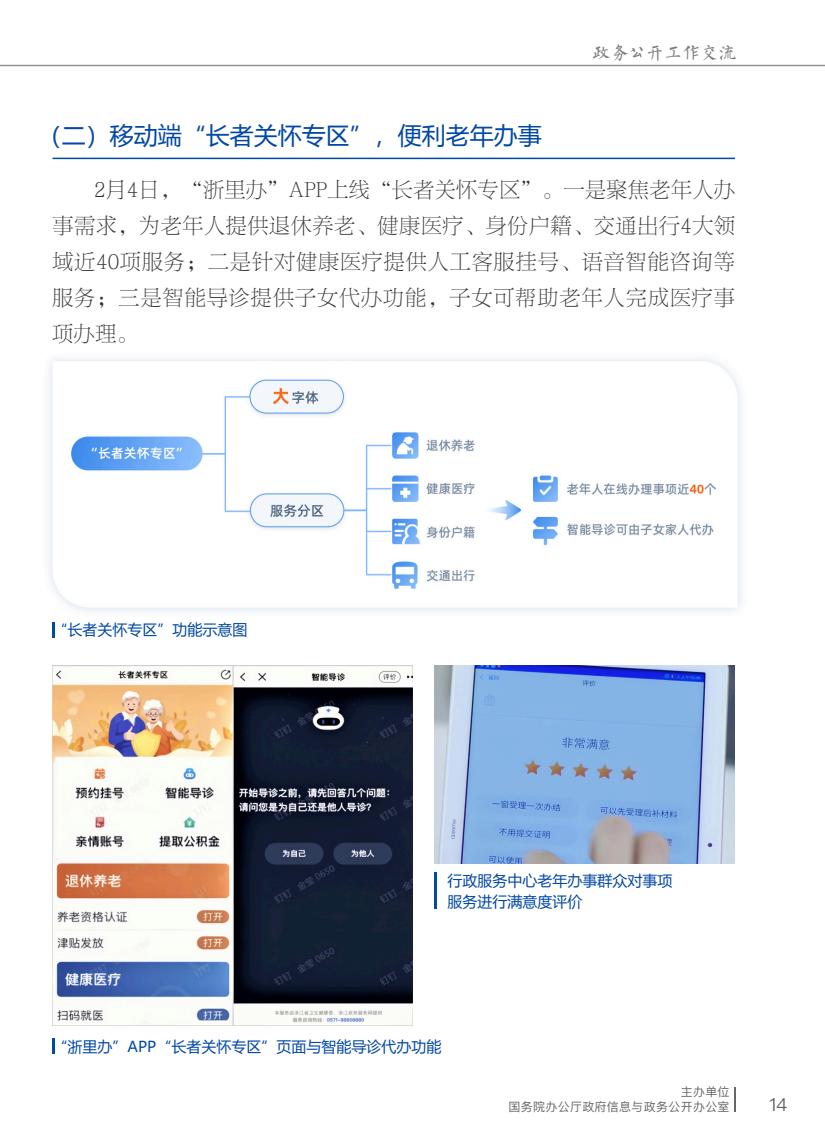
<style>
.page{position:relative;width:825px;height:1125px;background:#fff}
.page>*{position:absolute;margin:0;border:0;box-sizing:border-box;transform-origin:0 0}
.t1{font:24px "Microsoft Ya Hei";color:#0248a5}
.t2{font:21px/36px "FZNBSJW GB1 0";letter-spacing:.05em;color:#313232;text-align:justify}
.t3{font:18px "FZSXSLKJW GB1 0";color:#7b7c7c}
.t4{font:18px "Ping Fang SC";color:#666}
.t5{font:15px/21px "Microsoft Ya Hei";color:#0248a5}
.t6{font:12px/15px "Ping Fang SC";letter-spacing:.025em;color:#666;text-align:right}
</style>
<div class="page">
<hr style="left:0;top:65px;width:825px;height:1px;background:#949494">
<hr style="left:734px;top:1087px;width:2px;height:25px;background:#666">
<hr style="left:52px;top:158px;width:683px;height:1px;background:#0248a5">
<img style="left:49px;top:358px;width:692px;height:254px">
<img style="left:52px;top:666px;width:360px;height:360px">
<img style="left:434px;top:666px;width:301px;height:198px">
<hr style="left:434px;top:873px;width:3px;height:36px;background:#0248a5">
<hr style="left:52px;top:622px;width:3px;height:16px;background:#0248a5">
<hr style="left:52px;top:1038px;width:3px;height:16px;background:#0248a5">
<p class="t3" style="left:592px;top:43px;width:145px">政务公开工作交流</p>
<p class="t1" style="left:38px;top:119px;width:506px">（二）移动端“长者关怀专区”，便利老年办事</p>
<p class="t2" style="left:52px;top:172px;width:684px;text-indent:42px">2月4日，“浙里办”APP上线“长者关怀专区”。一是聚焦老年人办事需求，为老年人提供退休养老、健康医疗、身份户籍、交通出行4大领域近40项服务；二是针对健康医疗提供人工客服挂号、语音智能咨询等服务；三是智能导诊提供子女代办功能，子女可帮助老年人完成医疗事项办理。</p>
<p class="t5" style="left:52px;top:619px;width:196px">“长者关怀专区”功能示意图</p>
<p class="t5" style="left:448px;top:869px;width:226px">行政服务中心老年办事群众对事项服务进行满意度评价</p>
<p class="t5" style="left:52px;top:1035px;width:390px">“浙里办”APP“长者关怀专区”页面与智能导诊代办功能</p>
<p class="t6" style="left:509px;top:1085px;width:223px">主办单位<br>国务院办公厅政府信息与政务公开办公室</p>
<p class="t4" style="left:769px;top:1094px;width:20px">14</p>
</div>
